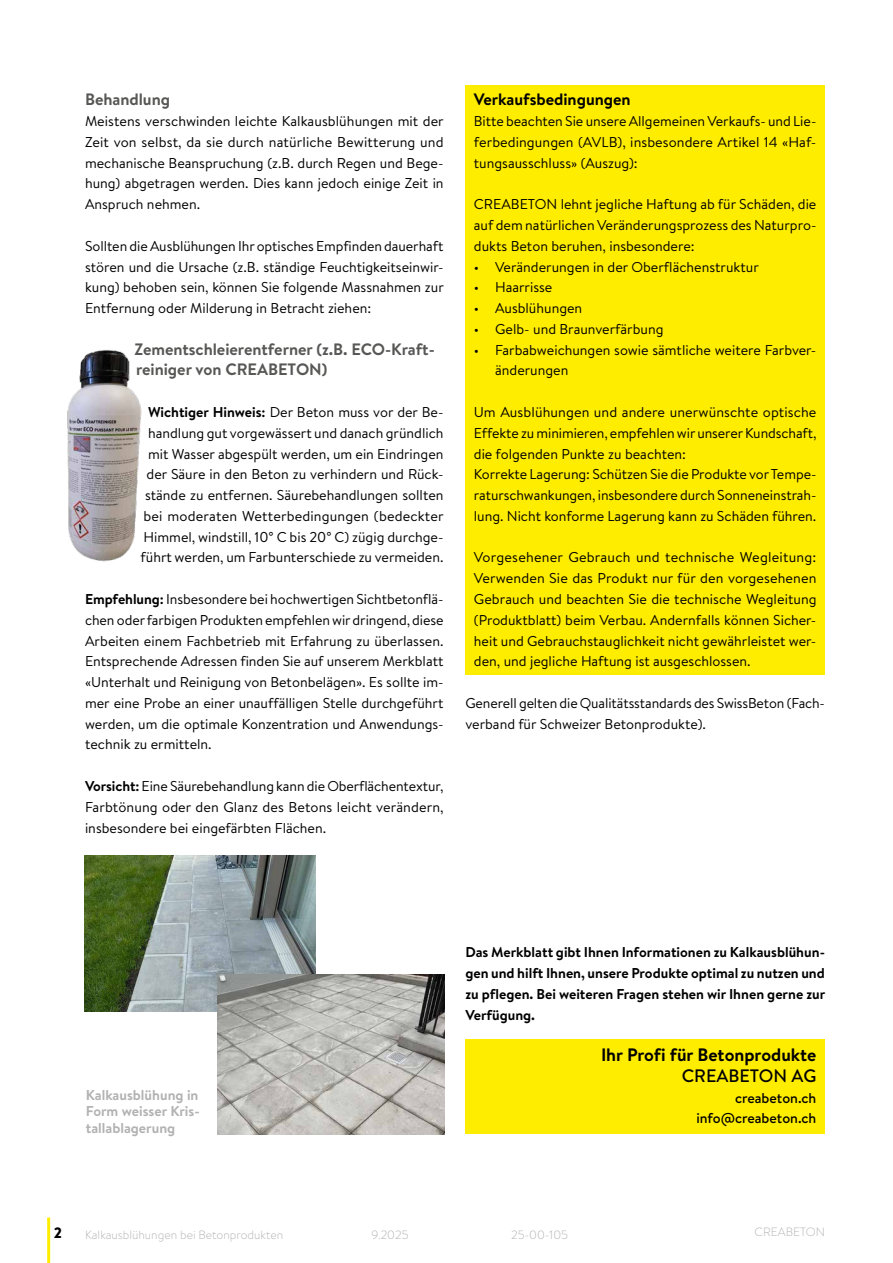
<style>
.page{position:relative;width:893px;height:1263px;background:#fff}
.page>*{position:absolute;margin:0;border:0;box-sizing:border-box;transform-origin:0 0}
.t1{font:700 18px "Brandon Text";color:#000}
.t2{font:500 18px "Brandon Text";color:#000}
.t3{font:700 16.5px/20.7px "Brandon Text";color:#575756}
.t4{font:700 16.5px "Brandon Text";color:#000}
.t5{font:900 15px "Brandon Text";color:#000}
.t6{font:14.25px/20.9px "Brandon Text";color:#000;text-align:justify}
.t7{font:700 14.25px/20.9px "Brandon Text";color:#000;text-align:justify}
.t8{font:700 14.25px/16.5px "Brandon Text";color:#b3b2b2;text-align:justify}
.t9{font:500 14.25px/20.9px "Brandon Text";color:#000;text-align:right}
.t10{font:300 12px "Brandon Text";color:#b3b2b2}
.s1{font-weight:700}
</style>
<div class="page">
<hr style="left:47px;top:1217px;width:3px;height:46px;background:#ffed00">
<div style="left:465px;top:1039px;width:360px;height:95px;background:#ffed00"></div>
<img style="left:67px;top:350px;width:75px;height:212px">
<div style="left:465px;top:85px;width:360px;height:590px;background:#ffed00"></div>
<img style="left:85px;top:855px;width:230px;height:157px">
<img style="left:218px;top:974px;width:227px;height:160px">
<p class="t3" style="left:85px;top:89px;width:87px">Behandlung</p>
<p class="t6" style="left:85px;top:111px;width:360px">Meistens verschwinden leichte Kalkausblühungen mit der Zeit von selbst, da sie durch natürliche Bewitterung und mechanische Beanspruchung (z.B. durch Regen und Bege&shy;hung) abgetragen werden. Dies kann jedoch einige Zeit in Anspruch nehmen.</p>
<p class="t6" style="left:85px;top:235px;width:360px">Sollten die Ausblühungen Ihr optisches Empfinden dauerhaft stören und die Ursache (z.B. ständige Feuchtigkeitseinwir&shy;kung) behoben sein, können Sie folgende Massnahmen zur Entfernung oder Milderung in Betracht ziehen:</p>
<p class="t3" style="left:135px;top:338px;width:302px">Zementschleierentferner (z.B. ECO-Kraft&shy;reiniger von CREABETON)</p>
<p class="t6" style="left:141px;top:401px;width:305px;text-align:center"><span class="s1">Wichtiger Hinweis:</span> Der Beton muss vor der Be&shy;handlung gut vorgewässert und danach gründlich mit Wasser abgespült werden, um ein Eindringen der Säure in den Beton zu verhindern und Rück&shy;stände zu entfernen. Säurebehandlungen sollten bei moderaten Wetterbedingungen (bedeckter Himmel, windstill, 10° C bis 20° C) zügig durchge&shy;führt werden, um Farbunterschiede zu vermeiden.</p>
<p class="t6" style="left:85px;top:588px;width:360px"><span class="s1">Empfehlung:</span> Insbesondere bei hochwertigen Sichtbetonflä&shy;chen oder farbigen Produkten empfehlen wir dringend, diese Arbeiten einem Fachbetrieb mit Erfahrung zu überlassen.<br>Entsprechende Adressen finden Sie auf unserem Merkblatt «Unterhalt und Reinigung von Betonbelägen». Es sollte im&shy;mer eine Probe an einer unauffälligen Stelle durchgeführt werden, um die optimale Konzentration und Anwendungs&shy;technik zu ermitteln.</p>
<p class="t6" style="left:85px;top:775px;width:360px"><span class="s1">Vorsicht:</span> Eine Säurebehandlung kann die Oberflächentextur, Farbtönung oder den Glanz des Betons leicht verändern, insbesondere bei eingefärbten Flächen.</p>
<p class="t4" style="left:474px;top:88px;width:158px">Verkaufsbedingungen</p>
<p class="t6" style="left:474px;top:111px;width:344px">Bitte beachten Sie unsere Allgemeinen Verkaufs- und Lie&shy;ferbedingungen (AVLB), insbesondere Artikel 14 «Haf&shy;tungsausschluss» (Auszug):</p>
<p class="t6" style="left:474px;top:194px;width:344px">CREABETON lehnt jegliche Haftung ab für Schäden, die auf dem natürlichen Veränderungsprozess des Naturpro&shy;dukts Beton beruhen, insbesondere:</p>
<p class="t6" style="left:474px;top:256px;width:286px">• Veränderungen in der Oberflächenstruktur</p>
<p class="t6" style="left:474px;top:277px;width:80px">• Haarrisse</p>
<p class="t6" style="left:474px;top:298px;width:110px">• Ausblühungen</p>
<p class="t6" style="left:474px;top:318px;width:191px">• Gelb- und Braunverfärbung</p>
<p class="t6" style="left:495px;top:339px;width:323px;text-indent:-21px">• Farbabweichungen sowie sämtliche weitere Farbver&shy;änderungen</p>
<p class="t6" style="left:474px;top:401px;width:344px;text-align:left">Um Ausblühungen und andere unerwünschte optische Effekte zu minimieren, empfehlen wir unserer Kundschaft, die folgenden Punkte zu beachten:<br>Korrekte Lagerung: Schützen Sie die Produkte vor Tempe&shy;raturschwankungen, insbesondere durch Sonneneinstrah&shy;lung. Nicht konforme Lagerung kann zu Schäden führen.</p>
<p class="t6" style="left:474px;top:547px;width:344px">Vorgesehener Gebrauch und technische Wegleitung:<br>Verwenden Sie das Produkt nur für den vorgesehenen Gebrauch und beachten Sie die technische Wegleitung (Produktblatt) beim Verbau. Andernfalls können Sicher&shy;heit und Gebrauchstauglichkeit nicht gewährleistet wer&shy;den, und jegliche Haftung ist ausgeschlossen.</p>
<p class="t6" style="left:465px;top:692px;width:361px">Generell gelten die Qualitätsstandards des SwissBeton (Fach&shy;verband für Schweizer Betonprodukte).</p>
<p class="t8" style="left:86px;top:1086px;width:115px">Kalkausblühung in Form weisser Kris&shy;tallablagerung</p>
<p class="t7" style="left:465px;top:941px;width:361px">Das Merkblatt gibt Ihnen Informationen zu Kalkausblühun&shy;gen und hilft Ihnen, unsere Produkte optimal zu nutzen und zu pflegen. Bei weiteren Fragen stehen wir Ihnen gerne zur Verfügung.</p>
<p class="t1" style="left:601px;top:1042px;width:217px">Ihr Profi für Betonprodukte</p>
<p class="t2" style="left:682px;top:1063px;width:136px">CREABETON AG</p>
<p class="t9" style="left:696px;top:1087px;width:121px">creabeton.ch info@creabeton.ch</p>
<p class="t5" style="left:54px;top:1222px;width:10px">2</p>
<p class="t10" style="left:85px;top:1226px;width:200px">Kalkausblühungen bei Betonprodukten</p>
<p class="t10" style="left:372px;top:1226px;width:38px">9.2025</p>
<p class="t10" style="left:511px;top:1226px;width:58px">25-00-105</p>
<p class="t10" style="left:755px;top:1224px;width:72px">CREABETON</p>
</div>
